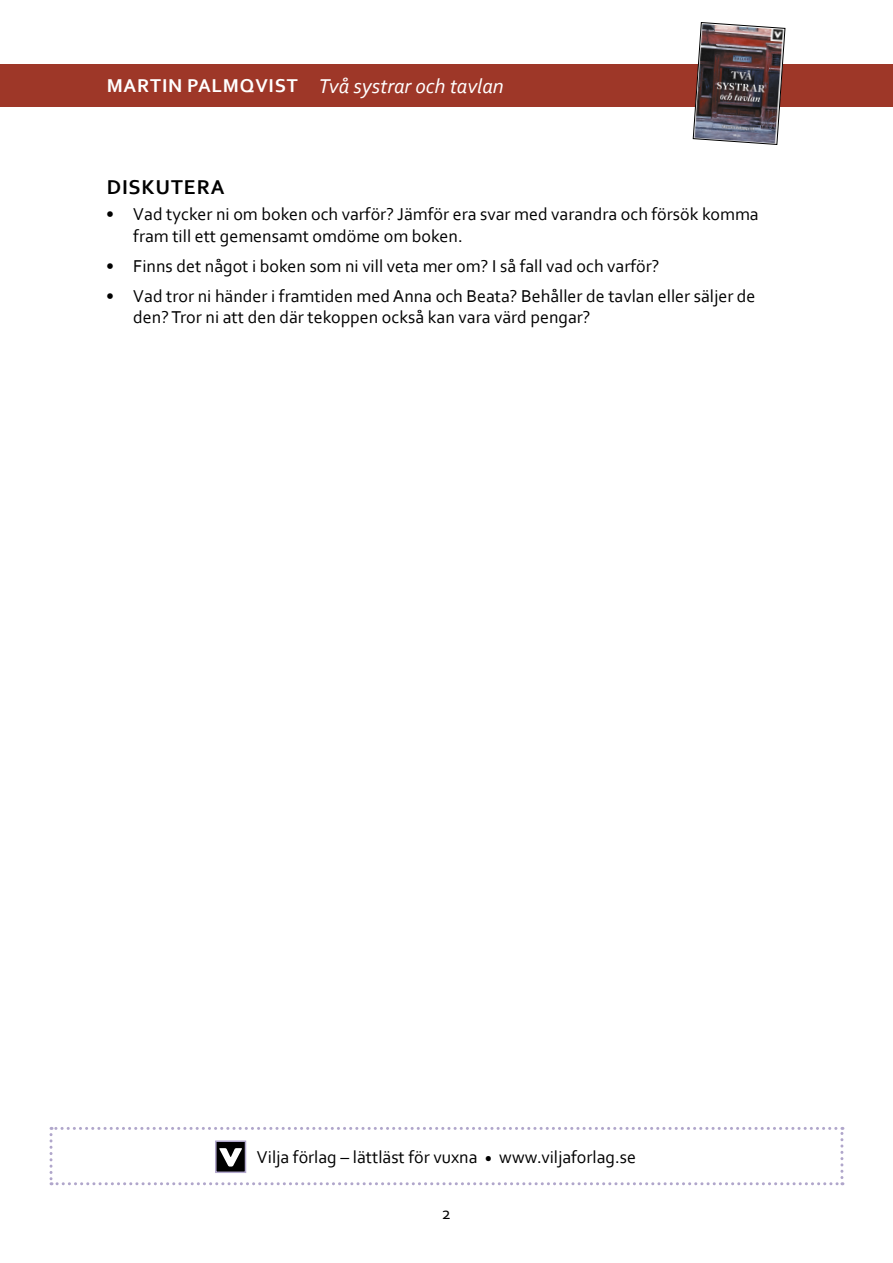
<style>
.page{position:relative;width:893px;height:1263px;background:#fff}
.page>*{position:absolute;margin:0;border:0;box-sizing:border-box;transform-origin:0 0}
.t1{font:italic 21px "Corbel";color:#fff}
.t2{font:700 21px "Corbel";letter-spacing:.04em;color:#000}
.t3{font:18px/21.6px "Corbel";color:#000}
.s1{font-weight:700;font-style:normal;font-size:19.5px}
</style>
<div class="page">
<div style="left:0;top:64px;width:893px;height:42px;background:#9e3728"></div>
<svg style="left:50px;top:1127px;width:793px;height:58px"></svg>
<div style="left:215px;top:1140px;width:31px;height:33px;border:2px solid #b0a6cb"></div>
<img style="left:693px;top:22px;width:92px;height:123px">
<p class="t1" style="left:107px;top:73px;width:399px"><span class="s1">MARTIN PALMQVIST</span> Två systrar och tavlan</p>
<p class="t2" style="left:107px;top:174px;width:119px">DISKUTERA</p>
<p class="t3" style="left:133px;top:203px;width:627px;text-indent:-27px">• Vad tycker ni om boken och varför? Jämför era svar med varandra och försök komma fram till ett gemensamt omdöme om boken.</p>
<p class="t3" style="left:106px;top:255px;width:555px">• Finns det något i boken som ni vill veta mer om? I så fall vad och varför?</p>
<p class="t3" style="left:133px;top:285px;width:624px;text-indent:-27px">• Vad tror ni händer i framtiden med Anna och Beata? Behåller de tavlan eller säljer de den? Tror ni att den där tekoppen också kan vara värd pengar?</p>
<p class="t3" style="left:257px;top:1145px;width:381px">Vilja förlag – lättläst för vuxna <sub>•</sub> www.viljaforlag.se</p>
<p class="t3" style="left:442px;top:1202px;width:11px">2</p>
</div>
